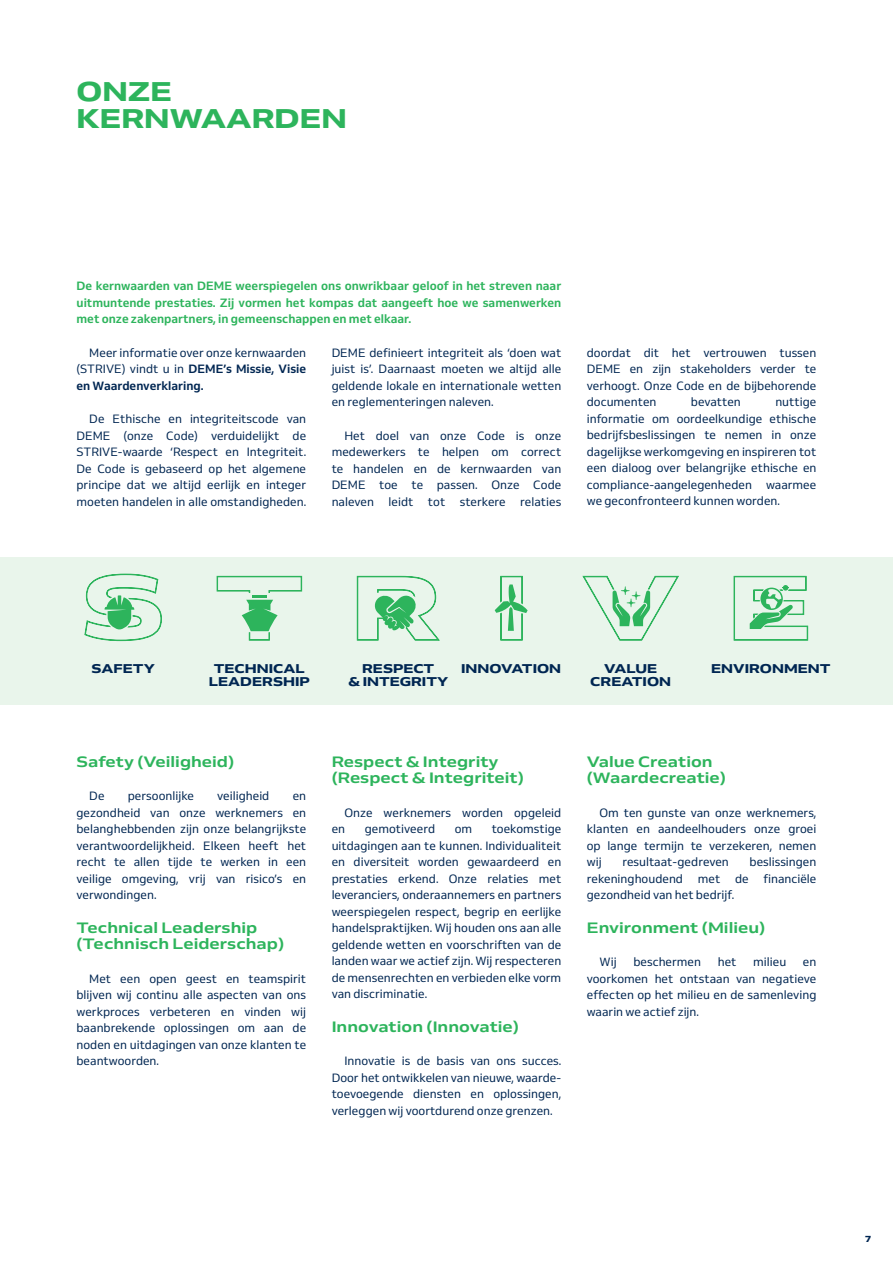
<style>
.page{position:relative;width:893px;height:1263px;background:#fff}
.page>*{position:absolute;margin:0;border:0;box-sizing:border-box;transform-origin:0 0}
.t1{font:800 semi-expanded 27px/27px "Venn";color:#2db45c}
.Body_text{font:700 semi-expanded 15px/16.5px "Venn";color:#2db45c}
.Title-NEW{font:800 semi-expanded 12.75px "Venn";color:#002652}
.Body_text-2{font:12px/16.5px "Venn";color:#002652;text-align:justify}
.Body_text-3{font:700 12px/16.5px "Venn";color:#2db45c;text-align:justify}
.t2{font:800 semi-expanded 9px "Venn";color:#002652}
.s1{font-weight:700}
</style>
<div class="page">
<div style="left:0;top:557px;width:893px;height:147px;background:#e9f5eb"></div>
<svg style="left:84px;top:573px;width:78px;height:68px"></svg>
<svg style="left:216px;top:576px;width:86px;height:17px"></svg>
<hr style="left:252px;top:595px;width:15px;height:3px;background:#2db45c">
<svg style="left:242px;top:600px;width:36px;height:41px"></svg>
<svg style="left:495px;top:576px;width:33px;height:65px"></svg>
<svg style="left:733px;top:576px;width:75px;height:65px"></svg>
<svg style="left:582px;top:575px;width:97px;height:66px"></svg>
<svg style="left:357px;top:576px;width:83px;height:65px"></svg>
<p class="t1" style="left:77px;top:77px;width:272px">ONZE<br>KERNWAARDEN</p>
<p class="Body_text-3" style="left:77px;top:277px;width:486px">De kernwaarden van DEME weerspiegelen ons onwrikbaar geloof in het streven naar uitmuntende prestaties. Zij vormen het kompas dat aangeeft hoe we samenwerken met onze zakenpartners, in gemeenschappen en met elkaar.</p>
<p class="Body_text-2" style="left:77px;top:344px;width:231px;text-indent:13px">Meer informatie over onze kernwaarden (STRIVE) vindt u in <span class="s1">DEME’s Missie, Visie en Waardenverklaring.</span></p>
<p class="Body_text-2" style="left:77px;top:410px;width:231px;text-indent:13px">De Ethische en integriteitscode van DEME (onze Code) verduidelijkt de STRIVE-waarde ‘Respect en Integriteit.<br>De Code is gebaseerd op het algemene principe dat we altijd eerlijk en integer moeten handelen in alle omstandigheden.</p>
<p class="Body_text-2" style="left:332px;top:344px;width:231px">DEME definieert integriteit als ‘doen wat juist is’. Daarnaast moeten we altijd alle geldende lokale en internationale wetten en reglementeringen naleven.</p>
<p class="Body_text-2" style="left:332px;top:427px;width:231px;text-indent:13px">Het doel van onze Code is onze medewerkers te helpen om correct te handelen en de kernwaarden van DEME toe te passen. Onze Code naleven leidt tot sterkere relaties</p>
<p class="Body_text-2" style="left:587px;top:344px;width:231px">doordat dit het vertrouwen tussen DEME en zijn stakeholders verder te verhoogt. Onze Code en de bijbehorende documenten</p>
<p class="Body_text-2" style="left:691px;top:393px;width:51px">bevatten</p>
<p class="Body_text-2" style="left:587px;top:393px;width:231px;text-indent:189px">nuttige informatie om oordeelkundige ethische bedrijfsbeslissingen te nemen in onze dagelijkse werkomgeving en inspireren tot een dialoog over belangrijke ethische en compliance-aangelegenheden waarmee we geconfronteerd kunnen worden.</p>
<p class="Title-NEW" style="left:91px;top:661px;width:65px">SAFETY</p>
<p class="Title-NEW" style="left:214px;top:660px;width:92px">TECHNICAL</p>
<p class="Title-NEW" style="left:209px;top:673px;width:103px">LEADERSHIP</p>
<p class="Title-NEW" style="left:362px;top:660px;width:74px">RESPECT</p>
<p class="Title-NEW" style="left:348px;top:673px;width:101px">&amp; INTEGRITY</p>
<p class="Title-NEW" style="left:461px;top:660px;width:102px">INNOVATION</p>
<p class="Title-NEW" style="left:604px;top:660px;width:55px">VALUE</p>
<p class="Title-NEW" style="left:711px;top:660px;width:121px">ENVIRONMENT</p>
<p class="Title-NEW" style="left:590px;top:673px;width:82px">CREATION</p>
<p class="Body_text" style="left:77px;top:753px;width:159px">Safety (Veiligheid)</p>
<p class="Body_text-2" style="left:89px;top:787px;width:17px">De</p>
<p class="Body_text-2" style="left:128px;top:787px;width:68px">persoonlijke</p>
<p class="Body_text-2" style="left:217px;top:787px;width:54px">veiligheid</p>
<p class="Body_text-2" style="left:77px;top:787px;width:231px;text-indent:216px">en gezondheid van onze werknemers en belanghebbenden zijn onze belangrijkste verantwoordelijkheid. Elkeen heeft het recht te allen tijde te werken in een veilige omgeving, vrij van risico’s en verwondingen.</p>
<p class="Body_text" style="left:77px;top:919px;width:209px">Technical Leadership (Technisch Leiderschap)</p>
<p class="Body_text-2" style="left:77px;top:970px;width:231px;text-indent:13px">Met een open geest en teamspirit blijven wij continu alle aspecten van ons werkproces verbeteren en vinden wij baanbrekende oplossingen om aan de noden en uitdagingen van onze klanten te beantwoorden.</p>
<p class="Body_text" style="left:332px;top:753px;width:194px">Respect &amp; Integrity (Respect &amp; Integriteit)</p>
<p class="Body_text-2" style="left:332px;top:804px;width:231px;text-indent:13px">Onze werknemers worden opgeleid en</p>
<p class="Body_text-2" style="left:332px;top:820px;width:231px;text-indent:160px">toekomstige uitdagingen aan te kunnen. Individualiteit en diversiteit worden gewaardeerd en prestaties erkend. Onze relaties met leveranciers, onderaannemers en partners weerspiegelen respect, begrip en eerlijke handelspraktijken. Wij houden ons aan alle geldende wetten en voorschriften van de landen waar we actief zijn. Wij respecteren de mensenrechten en verbieden elke vorm van discriminatie.</p>
<p class="Body_text" style="left:332px;top:1018px;width:189px">Innovation (Innovatie)</p>
<p class="Body_text-2" style="left:332px;top:1052px;width:231px;text-indent:13px">Innovatie is de basis van ons succes.<br>Door het ontwikkelen van nieuwe, waarde&shy;toevoegende diensten en oplossingen, verleggen wij voortdurend onze grenzen.</p>
<p class="Body_text-2" style="left:365px;top:820px;width:72px">gemotiveerd</p>
<p class="Body_text-2" style="left:455px;top:820px;width:19px">om</p>
<p class="Body_text" style="left:587px;top:753px;width:141px">Value Creation (Waardecreatie)</p>
<p class="Body_text-2" style="left:587px;top:804px;width:231px;text-indent:13px">Om ten gunste van onze werknemers, klanten en aandeelhouders onze groei op lange termijn te verzekeren, nemen wij</p>
<p class="Body_text-2" style="left:587px;top:853px;width:231px;text-indent:163px">beslissingen rekeninghoudend met de financiële gezondheid van het bedrijf.</p>
<p class="Body_text" style="left:587px;top:919px;width:180px">Environment (Milieu)</p>
<p class="Body_text-2" style="left:600px;top:953px;width:19px">Wij</p>
<p class="Body_text-2" style="left:633px;top:953px;width:69px">beschermen</p>
<p class="Body_text-2" style="left:718px;top:953px;width:20px">het</p>
<p class="Body_text-2" style="left:753px;top:953px;width:35px">milieu</p>
<p class="Body_text-2" style="left:622px;top:853px;width:108px">resultaat-gedreven</p>
<p class="Body_text-2" style="left:587px;top:953px;width:231px;text-indent:216px">en voorkomen het ontstaan van negatieve effecten op het milieu en de samenleving waarin we actief zijn.</p>
<p class="t2" style="left:865px;top:1233px;width:8px">7</p>
</div>
